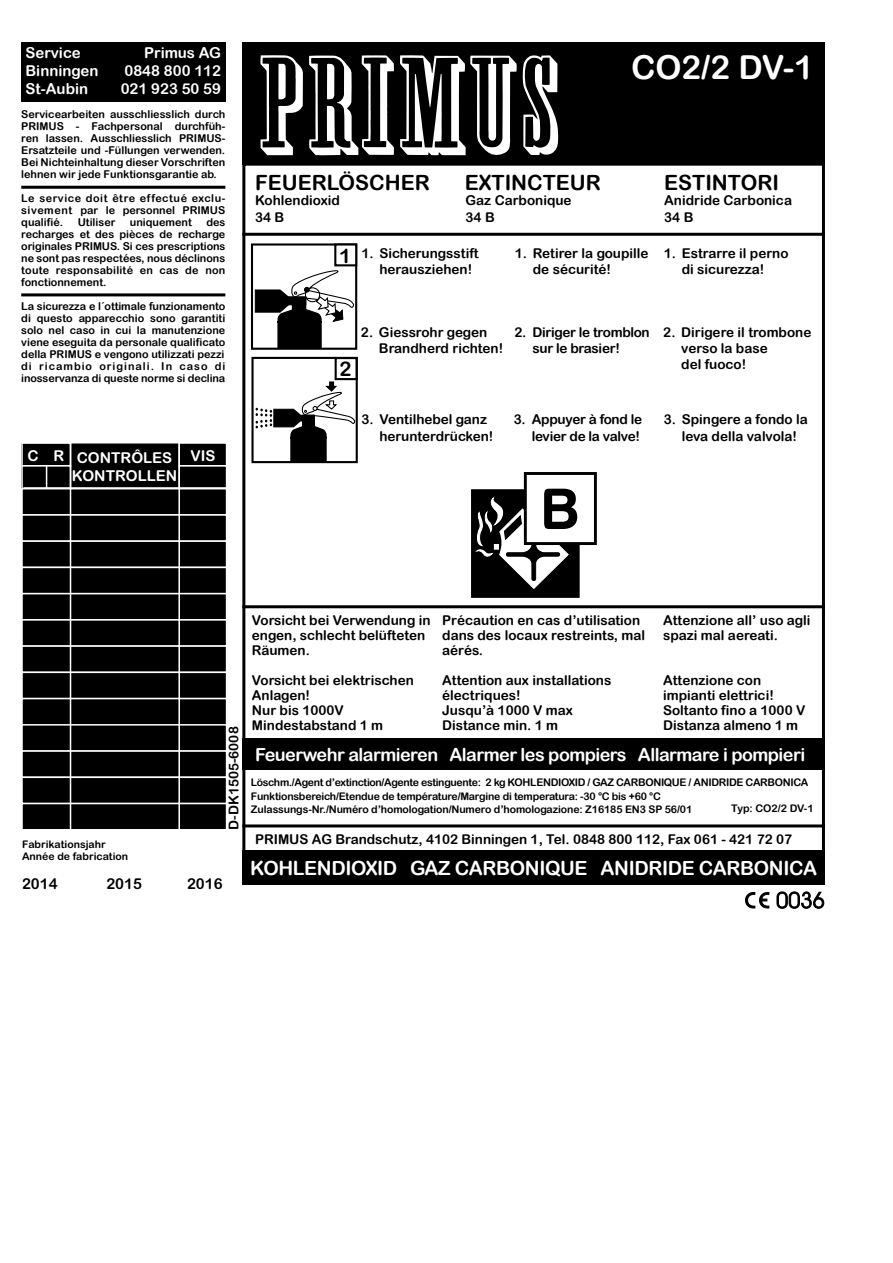
<style>
.page{position:relative;width:893px;height:1263px;background:#fff}
.page>*{position:absolute;margin:0;border:0;box-sizing:border-box;transform-origin:0 0}
.t1{font:56.1px "Swiss 721 BT Bold Rounded";color:#000}
.t2{font:33px "Arial Rounded MT Bold";color:#fff}
.t3{font:21px "Arial Rounded MT Bold";color:#000}
.t4{font:20.25px "Arial Rounded MT Bold";color:#000}
.t5{font:20.1px "Arial Rounded MT Bold";color:#000}
.t6{font:19.5px "Arial Rounded MT Bold";letter-spacing:-.02em;color:#fff}
.t7{font:18px "Arial Rounded MT Bold";letter-spacing:-.03em;color:#fff}
.t8{font:15px/18px "Arial Rounded MT Bold";color:#fff;text-align:center}
.t9{font:15px "Arial Rounded MT Bold";color:#000}
.t10{font:13.5px/15px "Arial Rounded MT Bold";color:#000}
.t11{font:13.5px/16.2px "Arial Rounded MT Bold";letter-spacing:-.02em;color:#000;text-align:right}
.t12{font:10.8px/12px "Arial Rounded MT Bold";color:#000;text-align:justify}
.t13{font:10.5px/13.5px "Arial Rounded MT Bold";letter-spacing:-.02em;color:#000}
.t14{font:10.5px/12.6px "Arial Rounded MT Bold";color:#000}
</style>
<div class="page">
<svg style="left:21px;top:443px;width:204px;height:386px;background:#121212"></svg>
<hr style="left:70px;top:443px;width:1px;height:387px;background:#fff">
<hr style="left:178px;top:443px;width:2px;height:387px;background:#fff">
<div style="left:242px;top:43px;width:583px;height:122px;background:#000"></div>
<svg style="left:400px;top:55px;width:158px;height:100px"></svg>
<svg style="left:260px;top:55px;width:43px;height:100px"></svg>
<svg style="left:309px;top:55px;width:85px;height:100px"></svg>
<hr style="left:242px;top:233px;width:583px;height:3px;background:#000">
<hr style="left:242px;top:605px;width:583px;height:3px;background:#000">
<hr style="left:242px;top:824px;width:583px;height:3px;background:#000">
<div style="left:242px;top:851px;width:583px;height:34px;background:#000"></div>
<svg style="left:745px;top:891px;width:79px;height:18px"></svg>
<div style="left:21px;top:43px;width:85px;height:59px;background:#000"></div>
<div style="left:106px;top:43px;width:119px;height:59px;background:#000"></div>
<hr style="left:21px;top:186px;width:204px;height:3px;background:#000">
<hr style="left:21px;top:293px;width:204px;height:3px;background:#000">
<div style="left:242px;top:739px;width:583px;height:31px;background:#000"></div>
<div style="left:251px;top:243px;width:106px;height:107px;border:2px solid #000"></div>
<div style="left:334px;top:243px;width:23px;height:23px;border:2px solid #000"></div>
<svg style="left:254px;top:270px;width:101px;height:80px"></svg>
<div style="left:251px;top:357px;width:106px;height:106px;border:2px solid #000"></div>
<div style="left:335px;top:357px;width:22px;height:23px;border:2px solid #000"></div>
<svg style="left:256px;top:381px;width:100px;height:82px"></svg>
<div style="left:524px;top:472px;width:73px;height:73px;border:3px solid #000"></div>
<svg style="left:471px;top:489px;width:108px;height:108px"></svg>
<p class="t8" style="left:26px;top:43px;width:75px;text-align:left">Service<br>Binningen<br>St-Aubin</p>
<p class="t8" style="left:121px;top:43px;width:102px;text-align:justify;text-indent:23px">Primus AG 0848 800 112<br>021 923 50 59</p>
<h2 class="t2" style="left:631px;top:48px;width:184px">CO2/2 DV-1</h2>
<p class="t12" style="left:21px;top:108px;width:206px">Servicearbeiten ausschliesslich durch PRIMUS - Fachpersonal durchfüh&shy;ren lassen. Ausschliesslich PRIMUS-Ersatzteile und -Füllungen verwenden.<br>Bei Nichteinhaltung dieser Vorschriften lehnen wir jede Funktionsgarantie ab.</p>
<p class="t12" style="left:21px;top:192px;width:206px">Le service doit être effectué exclu&shy;sivement par le personnel PRIMUS qualifié.</p>
<p class="t12" style="left:21px;top:216px;width:206px;text-indent:185px">des recharges et des pièces de recharge originales PRIMUS. Si ces prescriptions ne sont pas respectées, nous déclinons toute responsabilité en cas de non fonctionnement.</p>
<p class="t12" style="left:21px;top:300px;width:206px">La sicurezza e l´ottimale funzionamento di questo apparecchio sono garantiti solo nel caso in cui la manutenzione viene eseguita da personale qualificato della PRIMUS e vengono utilizzati pezzi di ricambio originali. In caso di inosservanza di queste norme si declina</p>
<p class="t12" style="left:78px;top:216px;width:39px">Utiliser</p>
<p class="t12" style="left:130px;top:216px;width:63px">uniquement</p>
<p class="t8" style="left:72px;top:448px;width:107px">CONTRÔLES<br>KONTROLLEN</p>
<p class="t8" style="left:27px;top:446px;width:38px">C R</p>
<p class="t8" style="left:190px;top:446px;width:27px">VIS</p>
<h3 class="t3" style="left:255px;top:170px;width:176px">FEUERLÖSCHER</h3>
<h3 class="t3" style="left:465px;top:170px;width:137px">EXTINCTEUR</h3>
<h3 class="t3" style="left:664px;top:170px;width:116px">ESTINTORI</h3>
<p class="t10" style="left:255px;top:192px;width:86px;line-height:16.2px">Kohlendioxid<br>34 B</p>
<p class="t10" style="left:466px;top:192px;width:108px;line-height:16.2px">Gaz Carbonique<br>34 B</p>
<p class="t10" style="left:664px;top:192px;width:129px;line-height:16.2px">Anidride Carbonica<br>34 B</p>
<p class="t10" style="left:379px;top:244px;width:101px;line-height:16.2px;text-indent:-18px">1. Sicherungsstift herausziehen!</p>
<p class="t10" style="left:533px;top:244px;width:117px;line-height:16.2px;text-indent:-18px">1. Retirer la goupille de sécurité!</p>
<p class="t10" style="left:664px;top:244px;width:126px;line-height:16.2px;text-align:center">1. Estrarre il perno di sicurezza!</p>
<h3 class="t5" style="left:339px;top:243px;width:14px">1</h3>
<h3 class="t4" style="left:340px;top:357px;width:14px">2</h3>
<p class="t10" style="left:379px;top:324px;width:126px;line-height:16.2px;text-indent:-18px">2. Giessrohr gegen<br>Brandherd richten!</p>
<p class="t11" style="left:532px;top:324px;width:119px;text-align:left;text-indent:-18px">2. Diriger le tromblon sur le brasier!</p>
<p class="t10" style="left:681px;top:324px;width:132px;line-height:16.2px;text-indent:-18px">2. Dirigere il trombone verso la base<br>del fuoco!</p>
<p class="t10" style="left:379px;top:411px;width:115px;line-height:16.2px;text-indent:-18px">3. Ventilhebel ganz herunterdrücken!</p>
<p class="t11" style="left:514px;top:411px;width:130px">3. Appuyer à fond le levier de la valve!</p>
<p class="t10" style="left:664px;top:411px;width:146px;line-height:16.2px;text-align:center">3. Spingere a fondo la leva della valvola!</p>
<h1 class="t1" style="left:540px;top:474px;width:41px">B</h1>
<p class="t10" style="left:226px;top:829px;width:105px;rotate:-90deg">D-DK1505-6008</p>
<p class="t14" style="left:22px;top:838px;width:108px">Fabrikationsjahr<br>Année de fabrication</p>
<p class="t9" style="left:22px;top:874px;width:37px">2014</p>
<p class="t9" style="left:106px;top:874px;width:37px">2015</p>
<p class="t9" style="left:187px;top:874px;width:37px">2016</p>
<p class="t10" style="left:663px;top:613px;width:149px">Attenzione all’ uso agli spazi mal aereati.</p>
<p class="t10" style="left:663px;top:673px;width:144px">Attenzione con impianti elettrici!<br>Soltanto fino a 1000 V<br>Distanza almeno 1 m</p>
<h3 class="t7" style="left:255px;top:744px;width:552px">Feuerwehr alarmieren Alarmer les pompiers Allarmare i pompieri</h3>
<p class="t13" style="left:251px;top:776px;width:559px">Löschm./Agent d’extinction/Agente estinguente: 2 kg KOHLENDIOXID / GAZ CARBONIQUE / ANIDRIDE CARBONICA<br>Funktionsbereich/Etendue de température/Margine di temperatura: -30 °C bis +60 °C<br>Zulassungs-Nr./Numéro d’homologation/Numero d’homologazione: Z16185 EN3 SP 56/01</p>
<p class="t10" style="left:255px;top:831px;width:538px">PRIMUS AG Brandschutz, 4102 Binningen 1, Tel. 0848 800 112, Fax 061 - 421 72 07</p>
<p class="t10" style="left:442px;top:613px;width:204px">Précaution en cas d’utilisation dans des locaux restreints, mal aérés.</p>
<p class="t10" style="left:442px;top:673px;width:171px">Attention aux installations électriques!<br>Jusqu’à 1000 V max<br>Distance min. 1 m</p>
<p class="t10" style="left:252px;top:613px;width:180px">Vorsicht bei Verwendung in engen, schlecht belüfteten<br>Räumen.</p>
<p class="t10" style="left:252px;top:673px;width:163px">Vorsicht bei elektrischen<br>Anlagen!<br>Nur bis 1000V<br>Mindestabstand 1 m</p>
<p class="t13" style="left:731px;top:801px;width:84px">Typ: CO2/2 DV-1</p>
<h3 class="t6" style="left:250px;top:856px;width:568px">KOHLENDIOXID GAZ CARBONIQUE ANIDRIDE CARBONICA</h3>
</div>
